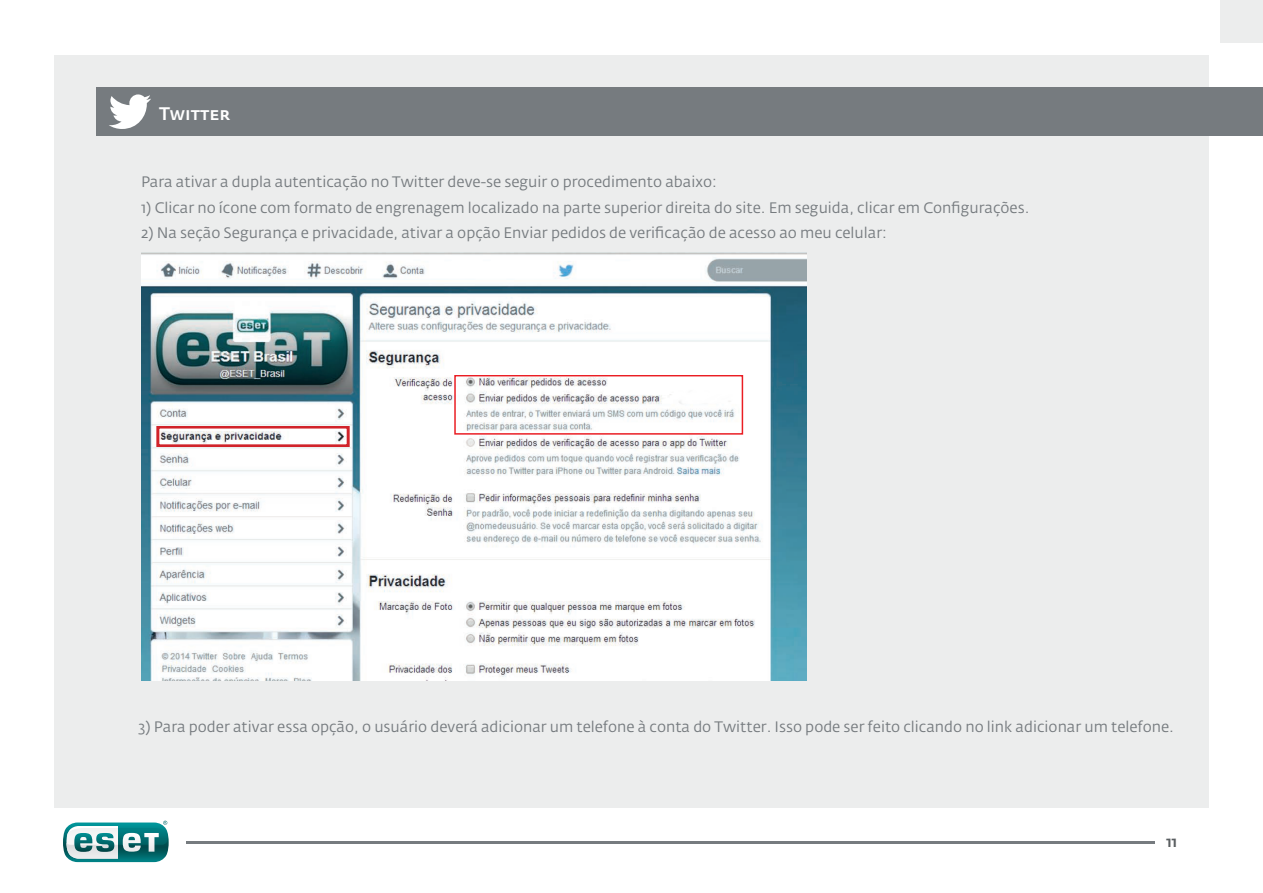
<style>
.page{position:relative;width:1263px;height:893px;background:#fff}
.page>*{position:absolute;margin:0;border:0;box-sizing:border-box;transform-origin:0 0}
.t1{font:500 18px "Fedra Sans Alt Pro";color:#fff}
.t2{font:15px "Fedra Sans Alt Pro";color:#767b7f}
.t3{font:500 15px "Fedra Sans Alt Pro";color:#5a5e61}
</style>
<div class="page">
<div style="left:54px;top:55px;width:1154px;height:752px;background:#eceded"></div>
<hr style="left:186px;top:841px;width:968px;height:3px;background:#767b7f">
<div style="left:96px;top:87px;width:1167px;height:49px;background:#767b7f"></div>
<svg style="left:63px;top:821px;width:106px;height:41px"></svg>
<svg style="left:109px;top:94px;width:42px;height:35px"></svg>
<div style="left:1220px;top:0;width:43px;height:43px;background:#eceded"></div>
<img style="left:141px;top:252px;width:666px;height:428px">
<div style="left:454px;top:375px;width:289px;height:59px;border:2px solid #ea1e24"></div>
<div style="left:157px;top:426px;width:192px;height:20px;border:3px solid #d1232a"></div>
<p class="t1" style="left:159px;top:103px;width:73px">Twitter</p>
<p class="t2" style="left:141px;top:173px;width:577px">Para ativar a dupla autenticação no Twitter deve-se seguir o procedimento abaixo:</p>
<p class="t2" style="left:141px;top:198px;width:890px">1) Clicar no ícone com formato de engrenagem localizado na parte superior direita do site. Em seguida, clicar em Configurações.</p>
<p class="t2" style="left:141px;top:224px;width:747px">2) Na seção Segurança e privacidade, ativar a opção Enviar pedidos de verificação de acesso ao meu celular:</p>
<p class="t2" style="left:138px;top:717px;width:1037px">3) Para poder ativar essa opção, o usuário deverá adicionar um telefone à conta do Twitter. Isso pode ser feito clicando no link adicionar um telefone.</p>
<p class="t3" style="left:1166px;top:833px;width:13px">11</p>
</div>
